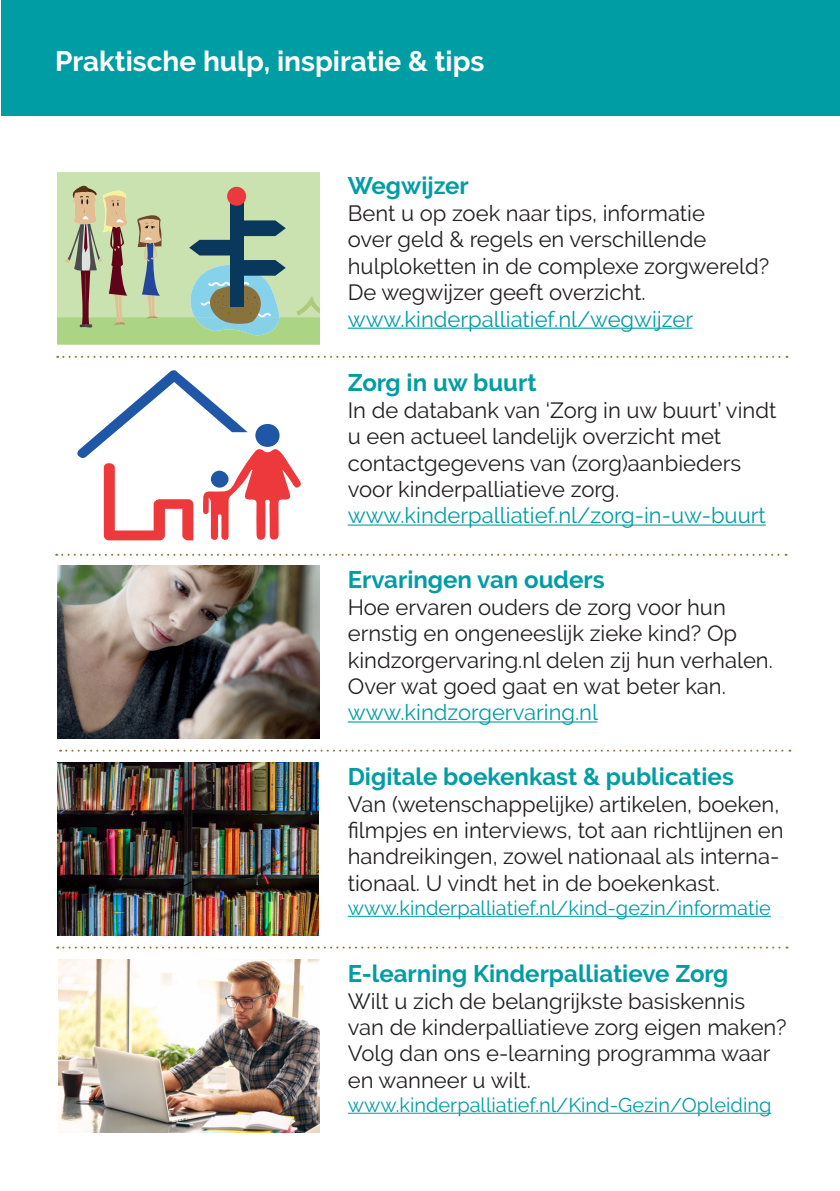
<style>
.page{position:relative;width:840px;height:1191px;background:#fff}
.page>*{position:absolute;margin:0;border:0;box-sizing:border-box;transform-origin:0 0}
.Koppen{font:700 28px "Raleway";color:#fff}
.Broodtekst{font:700 24px "Raleway";color:#009da5}
.Broodtekst-2{font:22px/26.4px "Raleway";color:#231f20}
.Broodtekst-3{font:22px "Raleway";color:#009da5}
.t1{font:20px "Raleway";color:#009da5}
</style>
<div class="page">
<svg style="left:57px;top:172px;width:262px;height:173px;background:#acc49c"></svg>
<div style="left:227px;top:187px;width:19px;height:19px;background:#ec393d;border-radius:50%"></div>
<hr style="left:347px;top:328px;width:345px;height:1px;background:#009da5">
<svg style="left:77px;top:370px;width:223px;height:170px"></svg>
<hr style="left:347px;top:524px;width:418px;height:1px;background:#009da5">
<img style="left:57px;top:566px;width:262px;height:172px">
<hr style="left:347px;top:721px;width:250px;height:1px;background:#009da5">
<img style="left:58px;top:762px;width:260px;height:173px">
<hr style="left:347px;top:916px;width:423px;height:1px;background:#009da5">
<img style="left:58px;top:959px;width:261px;height:173px">
<hr style="left:347px;top:1112px;width:424px;height:1px;background:#009da5">
<svg style="left:57px;top:356px;width:730px;height:2px"></svg>
<svg style="left:56px;top:554px;width:730px;height:2px"></svg>
<svg style="left:60px;top:749px;width:730px;height:2px"></svg>
<svg style="left:57px;top:946px;width:730px;height:2px"></svg>
<div style="left:1px;top:0;width:838px;height:115px;background:#009da5"></div>
<p class="Koppen" style="left:55px;top:45px;width:430px">Praktische hulp, inspiratie &amp; tips</p>
<p class="Broodtekst" style="left:347px;top:172px;width:123px">Wegwijzer</p>
<p class="Broodtekst-2" style="left:347px;top:200px;width:423px">Bent u op zoek naar tips, informatie<br>over geld &amp; regels en verschillende hulploketten in de complexe zorgwereld?<br>De wegwijzer geeft overzicht.</p>
<p class="Broodtekst-3" style="left:347px;top:306px;width:346px">www.kinderpalliatief.nl/wegwijzer</p>
<p class="Broodtekst" style="left:347px;top:369px;width:190px">Zorg in uw buurt</p>
<p class="Broodtekst-2" style="left:347px;top:397px;width:430px">In de databank van ‘Zorg in uw buurt’ vindt u een actueel landelijk overzicht met contactgegevens van (zorg)aanbieders voor kinderpalliatieve zorg.</p>
<p class="Broodtekst-3" style="left:347px;top:503px;width:419px">www.kinderpalliatief.nl/zorg-in-uw-buurt</p>
<p class="Broodtekst" style="left:347px;top:566px;width:258px">Ervaringen van ouders</p>
<p class="Broodtekst-2" style="left:347px;top:593px;width:426px">Hoe ervaren ouders de zorg voor hun ernstig en ongeneeslijk zieke kind? Op kindzorgervaring.nl delen zij hun verhalen.<br>Over wat goed gaat en wat beter kan.</p>
<p class="Broodtekst-3" style="left:347px;top:700px;width:252px">www.kindzorgervaring.nl</p>
<p class="Broodtekst" style="left:347px;top:763px;width:387px">Digitale boekenkast &amp; publicaties</p>
<p class="Broodtekst-2" style="left:347px;top:790px;width:437px">Van (wetenschappelijke) artikelen, boeken, filmpjes en interviews, tot aan richtlijnen en handreikingen, zowel nationaal als interna-</p>
<p class="Broodtekst-2" style="left:347px;top:869px;width:373px">tionaal. U vindt het in de boekenkast.</p>
<p class="t1" style="left:347px;top:896px;width:424px">www.kinderpalliatief.nl/kind-gezin/informatie</p>
<p class="Broodtekst" style="left:347px;top:960px;width:382px">E-learning Kinderpalliatieve Zorg</p>
<p class="Broodtekst-2" style="left:347px;top:987px;width:440px">Wilt u zich de belangrijkste basiskennis van de kinderpalliatieve zorg eigen maken?<br>Volg dan ons e-learning programma waar en wanneer u wilt.</p>
<p class="t1" style="left:347px;top:1093px;width:425px">www.kinderpalliatief.nl/Kind-Gezin/Opleiding</p>
</div>
